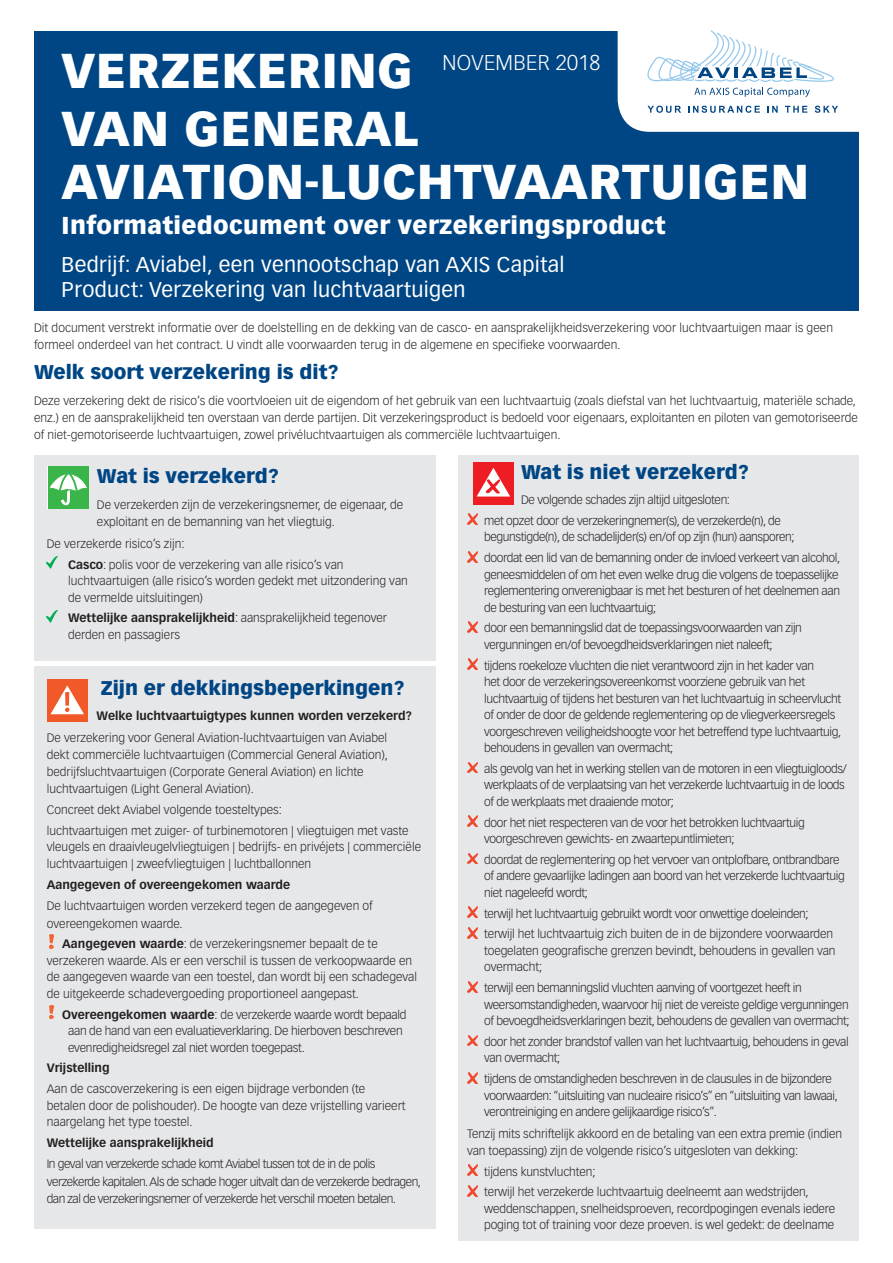
<style>
.page{position:relative;width:893px;height:1263px;background:#fff}
.page>*{position:absolute;margin:0;border:0;box-sizing:border-box;transform-origin:0 0}
.t1{font:900 48px/57.6px "NA Vectora";color:#fff}
.t2{font:900 24px "NA Vectora";color:#fff}
.t3{font:21px/25.2px "NA Vectora";color:#fff}
.t4{font:300 21px "NA Vectora";color:#fff}
.t5{font:900 19.5px "NA Vectora";letter-spacing:-.015em;color:#004684}
.t6{font:300 12px/16.5px "NA Vectora";letter-spacing:-.025em;color:#231f20}
.t7{font:300 12px/16.5px "NA Vectora";letter-spacing:-.045em;color:#231f20}
.t8{font:300 12px/17.2px "NA Vectora";letter-spacing:-.055em;color:#231f20}
.t9{font:700 12px "NA Vectora";letter-spacing:-.015em;color:#231f20}
.s1{font-weight:700}
</style>
<div class="page">
<div style="left:34px;top:31px;width:825px;height:279px;background:#004684"></div>
<svg style="left:618px;top:30px;width:241px;height:102px;background:#ebf1f6"></svg>
<div style="left:34px;top:455px;width:402px;height:205px;background:#e6e7e9"></div>
<svg style="left:47px;top:557px;width:11px;height:12px"></svg>
<svg style="left:47px;top:610px;width:11px;height:12px"></svg>
<div style="left:459px;top:455px;width:400px;height:785px;background:#e6e7e9"></div>
<svg style="left:467px;top:514px;width:11px;height:11px"></svg>
<svg style="left:467px;top:551px;width:11px;height:11px"></svg>
<svg style="left:467px;top:621px;width:11px;height:11px"></svg>
<svg style="left:467px;top:659px;width:11px;height:11px"></svg>
<svg style="left:467px;top:762px;width:11px;height:11px"></svg>
<svg style="left:467px;top:816px;width:11px;height:11px"></svg>
<svg style="left:467px;top:853px;width:11px;height:11px"></svg>
<svg style="left:467px;top:907px;width:11px;height:11px"></svg>
<svg style="left:467px;top:927px;width:11px;height:11px"></svg>
<svg style="left:467px;top:981px;width:11px;height:11px"></svg>
<svg style="left:467px;top:1035px;width:11px;height:11px"></svg>
<svg style="left:467px;top:1072px;width:11px;height:11px"></svg>
<svg style="left:467px;top:1165px;width:11px;height:11px"></svg>
<svg style="left:467px;top:1185px;width:11px;height:11px"></svg>
<div style="left:473px;top:462px;width:41px;height:43px;background:#ee1d23"></div>
<svg style="left:477px;top:468px;width:33px;height:28px"></svg>
<div style="left:34px;top:667px;width:402px;height:562px;background:#e6e7e9"></div>
<svg style="left:50px;top:935px;width:3px;height:13px"></svg>
<svg style="left:50px;top:1005px;width:3px;height:13px"></svg>
<div style="left:47px;top:467px;width:41px;height:42px;background:#fff"></div>
<div style="left:48px;top:467px;width:40px;height:42px;background:#3ab54a"></div>
<svg style="left:50px;top:470px;width:37px;height:35px"></svg>
<div style="left:47px;top:680px;width:41px;height:42px;background:#f15929"></div>
<svg style="left:51px;top:685px;width:33px;height:29px"></svg>
<h1 class="t1" style="left:62px;top:42px;width:359px">VERZEKERING<br>VAN GENERAL</h1>
<h3 class="t4" style="left:443px;top:50px;width:160px">NOVEMBER 2018</h3>
<h1 class="t1" style="left:62px;top:152px;width:750px">AVIATION-LUCHTVAARTUIGEN</h1>
<h2 class="t2" style="left:62px;top:210px;width:606px">Informatiedocument over verzekeringsproduct</h2>
<h3 class="t3" style="left:62px;top:252px;width:505px">Bedrijf: Aviabel, een vennootschap van AXIS Capital<br>Product: Verzekering van luchtvaartuigen</h3>
<p class="t6" style="left:34px;top:319px;width:801px;line-height:17.2px">Dit document verstrekt informatie over de doelstelling en de dekking van de casco- en aansprakelijkheidsverzekering voor luchtvaartuigen maar is geen formeel onderdeel van het contract. U vindt alle voorwaarden terug in de algemene en specifieke voorwaarden.</p>
<h3 class="t5" style="left:34px;top:360px;width:306px">Welk soort verzekering is dit?</h3>
<p class="t6" style="left:34px;top:392px;width:825px;line-height:17.2px">Deze verzekering dekt de risico’s die voortvloeien uit de eigendom of het gebruik van een luchtvaartuig (zoals diefstal van het luchtvaartuig, materiële schade, enz.) en de aansprakelijkheid ten overstaan van derde partijen. Dit verzekeringsproduct is bedoeld voor eigenaars, exploitanten en piloten van gemotoriseerde of niet-gemotoriseerde luchtvaartuigen, zowel privéluchtvaartuigen als commerciële luchtvaartuigen.</p>
<h3 class="t5" style="left:97px;top:464px;width:183px">Wat is verzekerd?</h3>
<p class="t6" style="left:97px;top:496px;width:308px;line-height:17.2px">De verzekerden zijn de verzekeringsnemer, de eigenaar, de exploitant en de bemanning van het vliegtuig.</p>
<p class="t6" style="left:68px;top:533px;width:277px;line-height:20.7px;text-indent:-21px">De verzekerde risico’s zijn:<br><span class="s1">Casco</span>: polis voor de verzekering van alle risico’s van</p>
<p class="t6" style="left:68px;top:573px;width:342px">luchtvaartuigen (alle risico’s worden gedekt met uitzondering van de vermelde uitsluitingen)</p>
<p class="t6" style="left:68px;top:610px;width:321px"><span class="s1">Wettelijke aansprakelijkheid</span>: aansprakelijkheid tegenover derden en passagiers</p>
<h3 class="t5" style="left:101px;top:676px;width:305px">Zijn er dekkingsbeperkingen?</h3>
<p class="t9" style="left:97px;top:709px;width:317px">Welke luchtvaartuigtypes kunnen worden verzekerd?</p>
<p class="t6" style="left:47px;top:729px;width:343px;line-height:17.2px">De verzekering voor General Aviation-luchtvaartuigen van Aviabel dekt commerciële luchtvaartuigen (Commercial General Aviation), bedrijfsluchtvaartuigen (Corporate General Aviation) en lichte luchtvaartuigen (Light General Aviation).</p>
<p class="t6" style="left:47px;top:800px;width:364px;line-height:20.7px">Concreet dekt Aviabel volgende toesteltypes:<br>luchtvaartuigen met zuiger- of turbinemotoren | vliegtuigen met vaste</p>
<p class="t6" style="left:47px;top:839px;width:376px">vleugels en draaivleugelvliegtuigen | bedrijfs- en privéjets | commerciële luchtvaartuigen | zweefvliegtuigen | luchtballonnen</p>
<p class="t9" style="left:47px;top:877px;width:245px">Aangegeven of overeengekomen waarde</p>
<p class="t6" style="left:47px;top:897px;width:328px;line-height:17.2px">De luchtvaartuigen worden verzekerd tegen de aangegeven of overeengekomen waarde.</p>
<p class="t6" style="left:47px;top:936px;width:372px;text-indent:16px"><span class="s1">Aangegeven waarde</span>: de verzekeringsnemer bepaalt de te verzekeren waarde. Als er een verschil is tussen de verkoopwaarde en de aangegeven waarde van een toestel, dan wordt bij een schadegeval de uitgekeerde schadevergoeding proportioneel aangepast.</p>
<p class="t6" style="left:68px;top:1006px;width:340px;text-indent:-6px"><span class="s1">Overeengekomen waarde</span>: de verzekerde waarde wordt bepaald aan de hand van een evaluatieverklaring. De hierboven beschreven evenredigheidsregel zal niet worden toegepast.</p>
<p class="t9" style="left:47px;top:1061px;width:65px">Vrijstelling</p>
<p class="t6" style="left:47px;top:1081px;width:361px">Aan de cascoverzekering is een eigen bijdrage verbonden (te betalen door de polishouder). De hoogte van deze vrijstelling varieert naargelang het type toestel.</p>
<p class="t9" style="left:47px;top:1135px;width:169px">Wettelijke aansprakelijkheid</p>
<p class="t8" style="left:47px;top:1155px;width:376px">In geval van verzekerde schade komt Aviabel tussen tot de in de polis verzekerde kapitalen. Als de schade hoger uitvalt dan de verzekerde bedragen, dan zal de verzekeringsnemer of verzekerde het verschil moeten betalen.</p>
<h3 class="t5" style="left:521px;top:460px;width:229px">Wat is niet verzekerd?</h3>
<p class="t7" style="left:484px;top:490px;width:299px;line-height:20.7px;text-indent:37px">De volgende schades zijn altijd uitgesloten:<br>met opzet door de verzekeringnemer(s), de verzekerde(n), de</p>
<p class="t7" style="left:484px;top:527px;width:358px;line-height:20.7px">begunstigde(n), de schadelijder(s) en/of op zijn (hun) aansporen;<br>doordat een lid van de bemanning onder de invloed verkeert van alcohol,</p>
<p class="t6" style="left:484px;top:566px;width:358px;text-align:justify">geneesmiddelen of om het even welke drug die volgens de toepasselijke reglementering onverenigbaar is met het besturen of het deelnemen aan de besturing van een luchtvaartuig;</p>
<p class="t7" style="left:484px;top:620px;width:319px">door een bemanningslid dat de toepassingsvoorwaarden van zijn vergunningen en/of bevoegdheidsverklaringen niet naleeft;</p>
<p class="t7" style="left:484px;top:657px;width:359px">tijdens roekeloze vluchten die niet verantwoord zijn in het kader van<br>het door de verzekeringsovereenkomst voorziene gebruik van het luchtvaartuig of tijdens het besturen van het luchtvaartuig in scheervlucht of onder de door de geldende reglementering op de vliegverkeersregels voorgeschreven veiligheidshoogte voor het betreffend type luchtvaartuig, behoudens in gevallen van overmacht;</p>
<p class="t7" style="left:484px;top:760px;width:365px">als gevolg van het in werking stellen van de motoren in een vliegtuigloods/ werkplaats of de verplaatsing van het verzekerde luchtvaartuig in de loods of de werkplaats met draaiende motor;</p>
<p class="t7" style="left:484px;top:814px;width:322px">door het niet respecteren van de voor het betrokken luchtvaartuig voorgeschreven gewichts- en zwaartepuntlimieten;</p>
<p class="t7" style="left:484px;top:851px;width:362px">doordat de reglementering op het vervoer van ontplofbare, ontbrandbare of andere gevaarlijke ladingen aan boord van het verzekerde luchtvaartuig niet nageleefd wordt;</p>
<p class="t7" style="left:484px;top:903px;width:351px;line-height:20.7px">terwijl het luchtvaartuig gebruikt wordt voor onwettige doeleinden; terwijl het luchtvaartuig zich buiten de in de bijzondere voorwaarden</p>
<p class="t6" style="left:484px;top:942px;width:353px">toegelaten geografische grenzen bevindt, behoudens in gevallen van overmacht;</p>
<p class="t7" style="left:484px;top:980px;width:367px">terwijl een bemanningslid vluchten aanving of voortgezet heeft in weersomstandigheden, waarvoor hij niet de vereiste geldige vergunningen of bevoegdheidsverklaringen bezit, behoudens de gevallen van overmacht;</p>
<p class="t7" style="left:484px;top:1033px;width:366px">door het zonder brandstof vallen van het luchtvaartuig, behoudens in geval van overmacht;</p>
<p class="t7" style="left:484px;top:1071px;width:355px">tijdens de omstandigheden beschreven in de clausules in de bijzondere voorwaarden: “uitsluiting van nucleaire risico’s” en “uitsluiting van lawaai, verontreiniging en andere gelijkaardige risico’s”.</p>
<p class="t6" style="left:467px;top:1125px;width:377px;line-height:17.2px">Tenzij mits schriftelijk akkoord en de betaling van een extra premie (indien van toepassing) zijn de volgende risico’s uitgesloten van dekking:</p>
<p class="t6" style="left:484px;top:1161px;width:326px;line-height:20.7px">tijdens kunstvluchten;<br>terwijl het verzekerde luchtvaartuig deelneemt aan wedstrijden,</p>
<p class="t6" style="left:484px;top:1200px;width:353px">weddenschappen, snelheidsproeven, recordpogingen evenals iedere poging tot of training voor deze proeven. is wel gedekt: de deelname</p>
</div>
